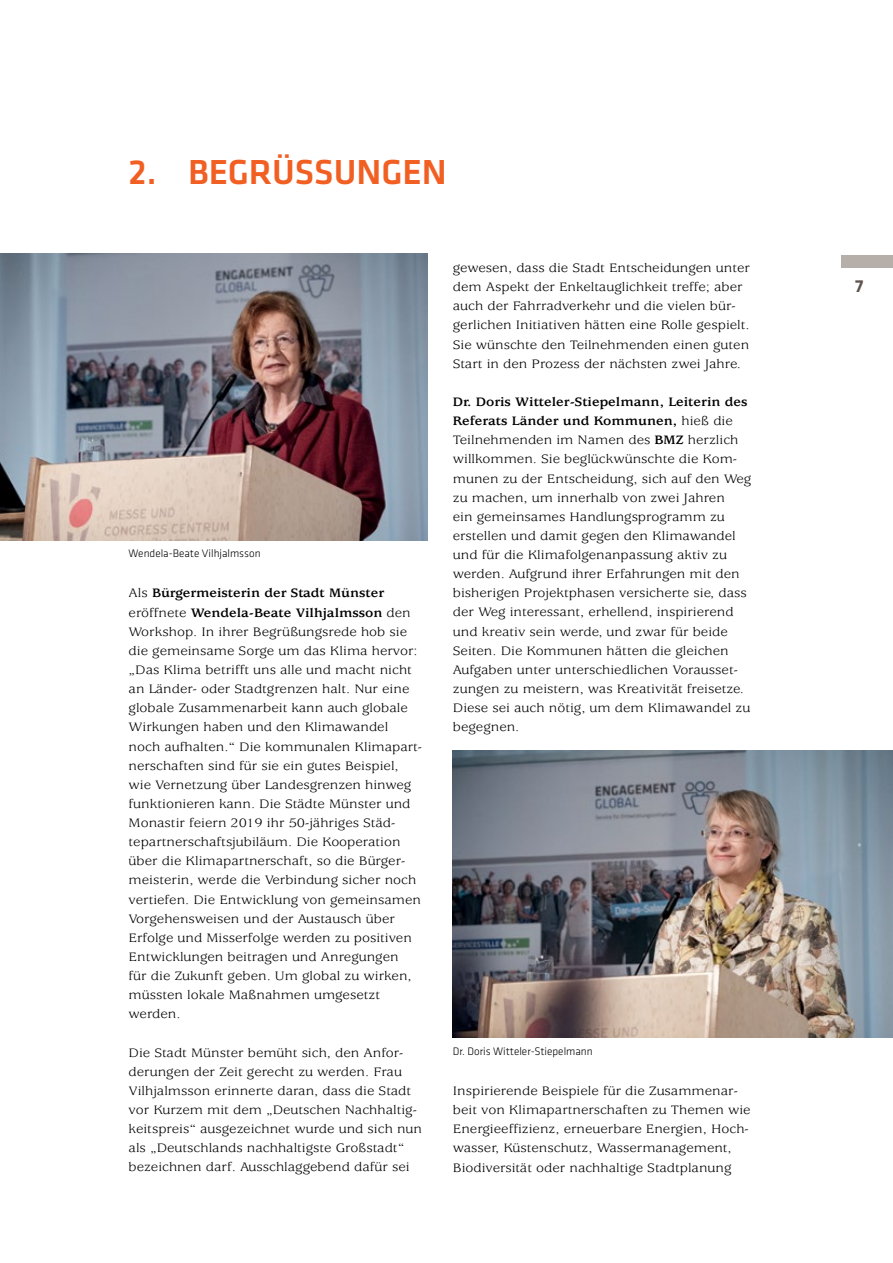
<style>
.page{position:relative;width:893px;height:1263px;background:#fff}
.page>*{position:absolute;margin:0;border:0;box-sizing:border-box;transform-origin:0 0}
.t1{font:500 36px "Klavika Basic";color:#f15f22}
.t2{font:700 18px "Klavika Basic";color:#61544d}
.t3{font:13.5px/19.2px "Usherwood Std";color:#000;scale:1.1 1}
.t4{font:300 11.25px "Klavika Basic";color:#000}
.s1{font-weight:700}
</style>
<div class="page">
<div style="left:842px;top:255px;width:51px;height:13px;background:#b6afa9"></div>
<img style="left:0;top:253px;width:427px;height:287px">
<img style="left:453px;top:750px;width:440px;height:287px">
<h1 class="t1" style="left:129px;top:148px;width:320px">2. BEGRÜSSUNGEN</h1>
<p class="t4" style="left:129px;top:547px;width:133px">Wendela-Beate Vilhjalmsson</p>
<p class="t3" style="left:129px;top:584px;width:268px">Als <span class="s1">Bürgermeisterin der Stadt Münster </span>eröffnete <span class="s1">Wendela-Beate Vilhjalmsson</span> den Workshop. In ihrer Begrüßungsrede hob sie die gemeinsame Sorge um das Klima hervor: „Das Klima betrifft uns alle und macht nicht an Länder- oder Stadtgrenzen halt. Nur eine globale Zusammenarbeit kann auch globale Wirkungen haben und den Klimawandel noch aufhalten.“ Die kommunalen Klimapart&shy;nerschaften sind für sie ein gutes Beispiel, wie Vernetzung über Landesgrenzen hinweg funktionieren kann. Die Städte Münster und Monastir feiern 2019 ihr 50-jähriges Städ&shy;tepartnerschaftsjubiläum. Die Kooperation über die Klimapartnerschaft, so die Bürger&shy;meisterin, werde die Verbindung sicher noch vertiefen. Die Entwicklung von gemeinsamen Vorgehensweisen und der Austausch über Erfolge und Misserfolge werden zu positiven Entwicklungen beitragen und Anregungen<br>für die Zukunft geben. Um global zu wirken, müssten lokale Maßnahmen umgesetzt werden.</p>
<p class="t3" style="left:129px;top:1043px;width:268px">Die Stadt Münster bemüht sich, den Anfor&shy;derungen der Zeit gerecht zu werden. Frau Vilhjalmsson erinnerte daran, dass die Stadt vor Kurzem mit dem „Deutschen Nachhaltig&shy;keitspreis“ ausgezeichnet wurde und sich nun als „Deutschlands nachhaltigste Großstadt“ bezeichnen darf. Ausschlaggebend dafür sei</p>
<p class="t3" style="left:453px;top:259px;width:272px">gewesen, dass die Stadt Entscheidungen unter dem Aspekt der Enkeltauglichkeit treffe; aber auch der Fahrradverkehr und die vielen bür&shy;gerlichen Initiativen hätten eine Rolle gespielt.<br>Sie wünschte den Teilnehmenden einen guten Start in den Prozess der nächsten zwei Jahre.</p>
<p class="t3" style="left:453px;top:393px;width:273px"><span class="s1">Dr. Doris Witteler-Stiepelmann, Leiterin des Referats Länder und Kommunen,</span> hieß die Teilnehmenden im Namen des <span class="s1">BMZ</span> herzlich willkommen. Sie beglückwünschte die Kom&shy;munen zu der Entscheidung, sich auf den Weg zu machen, um innerhalb von zwei Jahren<br>ein gemeinsames Handlungsprogramm zu erstellen und damit gegen den Klimawandel und für die Klimafolgenanpassung aktiv zu werden. Aufgrund ihrer Erfahrungen mit den bisherigen Projektphasen versicherte sie, dass der Weg interessant, erhellend, inspirierend und kreativ sein werde, und zwar für beide Seiten. Die Kommunen hätten die gleichen Aufgaben unter unterschiedlichen Vorausset&shy;zungen zu meistern, was Kreativität freisetze.<br>Diese sei auch nötig, um dem Klimawandel zu begegnen.</p>
<p class="t4" style="left:453px;top:1044px;width:141px">Dr. Doris Witteler-Stiepelmann</p>
<p class="t3" style="left:453px;top:1082px;width:272px">Inspirierende Beispiele für die Zusammenar&shy;beit von Klimapartnerschaften zu Themen wie Energieeffizienz, erneuerbare Energien, Hoch&shy;wasser, Küstenschutz, Wassermanagement, Biodiversität oder nachhaltige Stadtplanung</p>
<h2 class="t2" style="left:855px;top:273px;width:10px">7</h2>
</div>
